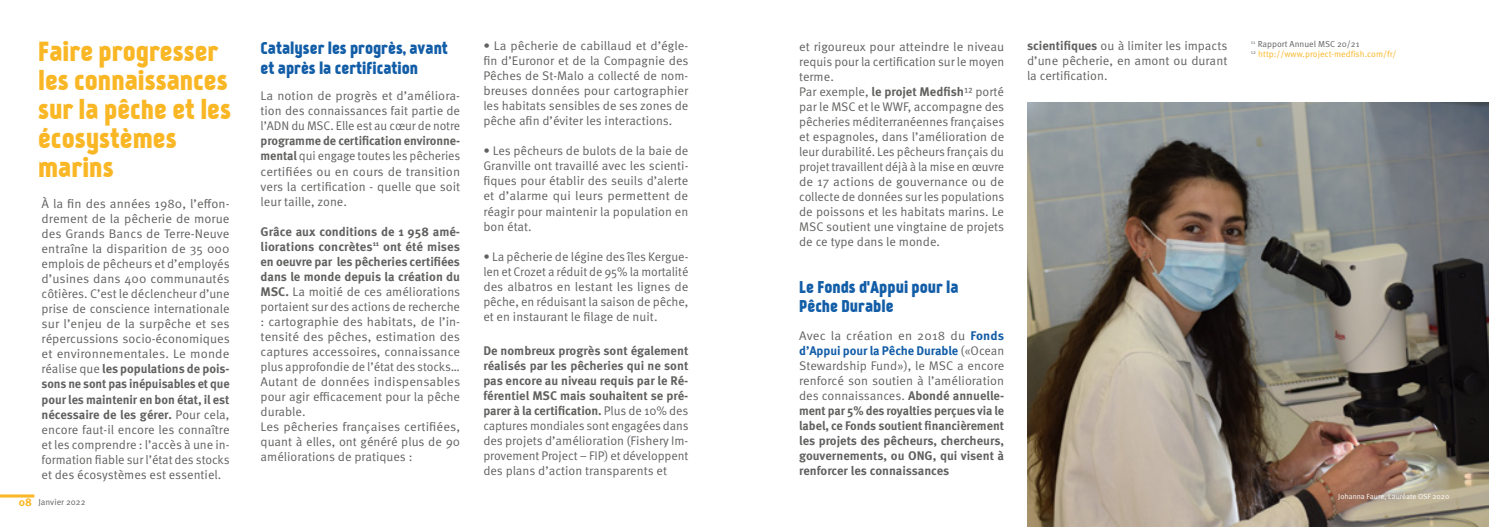
<style>
.page{position:relative;width:1489px;height:527px;background:#fff}
.page>*{position:absolute;margin:0;border:0;box-sizing:border-box;transform-origin:0 0}
.t1{font:26.25px/28.8px "Kankin";color:#fab725}
.t2{font:16.25px/19.5px "Kankin";color:#125da7}
.t3{font:12.5px/15px "Meta Pro";color:#616260;text-align:justify}
.t4{font:700 12.5px/15px "Meta Pro";color:#616260;text-align:justify}
.t5{font:700 11.25px "Meta Pro";color:#fab725}
.t6{font:8.75px/10.5px "Meta Pro";color:#fab725}
.t7{font:8.75px "Meta Pro";color:#616260}
.t8{font:7.5px "Meta Pro";color:#fff}
.s1{font-weight:700}
.s2{font-weight:400}
.s3{color:#125da7}
.s4{color:#616260}
</style>
<div class="page">
<svg style="left:0;top:494px;width:34px;height:3px"></svg>
<img style="left:1027px;top:103px;width:461px;height:423px">
<h1 class="t1" style="left:38px;top:38px;width:194px">Faire progresser les connaissances sur la pêche et les écosystèmes marins</h1>
<p class="t3" style="left:42px;top:196px;width:190px">À la fin des années 1980, l’effon&shy;drement de la pêcherie de morue des Grands Bancs de Terre-Neuve entraîne la disparition de 35 000 emplois de pêcheurs et d’employés d’usines dans 400 communautés côtières. C’est le déclencheur d’une prise de conscience internationale sur l’enjeu de la surpêche et ses répercussions socio-économiques et environnementales. Le monde réalise que <span class="s1">les populations de pois&shy;sons ne sont pas inépuisables et que pour les maintenir en bon état, il est nécessaire de les gérer.</span> Pour cela, encore faut-il encore les connaître et les comprendre : l’accès à une in&shy;formation fiable sur l’état des stocks et des écosystèmes est essentiel.</p>
<h2 class="t2" style="left:260px;top:38px;width:189px">Catalyser les progrès, avant et après la certification</h2>
<p class="t3" style="left:260px;top:89px;width:201px">La notion de progrès et d’améliora&shy;tion des connaissances fait partie de l’ADN du MSC. Elle est au cœur de notre</p>
<p class="t3" style="left:260px;top:134px;width:201px"><span class="s1">programme de certification environne&shy;mental</span> qui engage toutes les pêcheries certifiées ou en cours de transition vers la certification - quelle que soit leur taille, zone.</p>
<p class="t3" style="left:260px;top:224px;width:201px;text-align:left"><span class="s1">Grâce aux conditions de 1 958 amé&shy;liorations concrètes</span><sup>11</sup> <span class="s1">ont été mises en oeuvre par les pêcheries certifiées dans le monde depuis la création du MSC.</span> La moitié de ces améliorations portaient sur des actions de recherche : cartographie des habitats, de l’in&shy;tensité des pêches, estimation des captures accessoires, connaissance plus approfondie de l’état des stocks… Autant de données indispensables pour agir efficacement pour la pêche durable.<br>Les pêcheries françaises certifiées, quant à elles, ont généré plus de 90 améliorations de pratiques :</p>
<p class="t3" style="left:483px;top:39px;width:207px">• La pêcherie de cabillaud et d’égle&shy;fin d’Euronor et de la Compagnie des Pêches de St-Malo a collecté de nom&shy;breuses données pour cartographier les habitats sensibles de ses zones de pêche afin d’éviter les interactions.</p>
<p class="t3" style="left:483px;top:144px;width:206px">• Les pêcheurs de bulots de la baie de Granville ont travaillé avec les scienti&shy;fiques pour établir des seuils d’alerte et d’alarme qui leurs permettent de réagir pour maintenir la population en bon état.</p>
<p class="t3" style="left:483px;top:249px;width:207px">• La pêcherie de légine des îles Kergue&shy;len et Crozet a réduit de 95% la mortalité des albatros en lestant les lignes de pêche, en réduisant la saison de pêche, et en instaurant le filage de nuit.</p>
<p class="t4" style="left:483px;top:343px;width:207px">De nombreux progrès sont également réalisés par les pêcheries qui ne sont pas encore au niveau requis par le Ré&shy;férentiel MSC mais souhaitent se pré&shy;parer à la certification. <span class="s2">Plus de 10% des captures mondiales sont engagées dans des projets d’amélioration (Fishery Im&shy;provement Project – FIP) et développent des plans d’action transparents et</span></p>
<p class="t3" style="left:799px;top:40px;width:207px;text-align:left">et rigoureux pour atteindre le niveau requis pour la certification sur le moyen terme.<br>Par exemple, <span class="s1">le projet Medfish</span>¹² porté par le MSC et le WWF, accompagne des pêcheries méditerranéennes françaises et espagnoles, dans l’amélioration de leur durabilité. Les pêcheurs français du projet travaillent déjà à la mise en œuvre de 17 actions de gouvernance ou de collecte de données sur les populations de poissons et les habitats marins. Le MSC soutient une vingtaine de projets de ce type dans le monde.</p>
<h2 class="t2" style="left:799px;top:277px;width:161px">Le Fonds d'Appui pour la<br>Pêche Durable</h2>
<p class="t4" style="left:799px;top:328px;width:206px"><span class="s2">Avec la création en 2018 du</span> <span class="s3">Fonds d’Appui pour la Pêche Durable</span> <span class="s2">(«Ocean Stewardship Fund»), le MSC a encore renforcé son soutien à l’amélioration des connaissances.</span> Abondé annuelle&shy;ment par 5% des royalties perçues via le label, ce Fonds soutient financièrement les projets des pêcheurs, chercheurs, gouvernements, ou ONG, qui visent à renforcer les connaissances</p>
<p class="t3" style="left:1027px;top:39px;width:202px"><span class="s1">scientifiques</span> ou à limiter les impacts d’une pêcherie, en amont ou durant la certification.</p>
<p class="t6" style="left:1250px;top:39px;width:147px"><sup>11</sup> <span class="s4">Rapport Annuel MSC 20/21<br></span><sup>12</sup> http://www.project-medfish.com/fr/</p>
<p class="t7" style="left:38px;top:495px;width:49px">Janvier 2022</p>
<p class="t5" style="left:19px;top:494px;width:15px">08</p>
<p class="t8" style="left:1338px;top:491px;width:113px">Johanna Faure, Lauréate OSF 2020</p>
</div>
